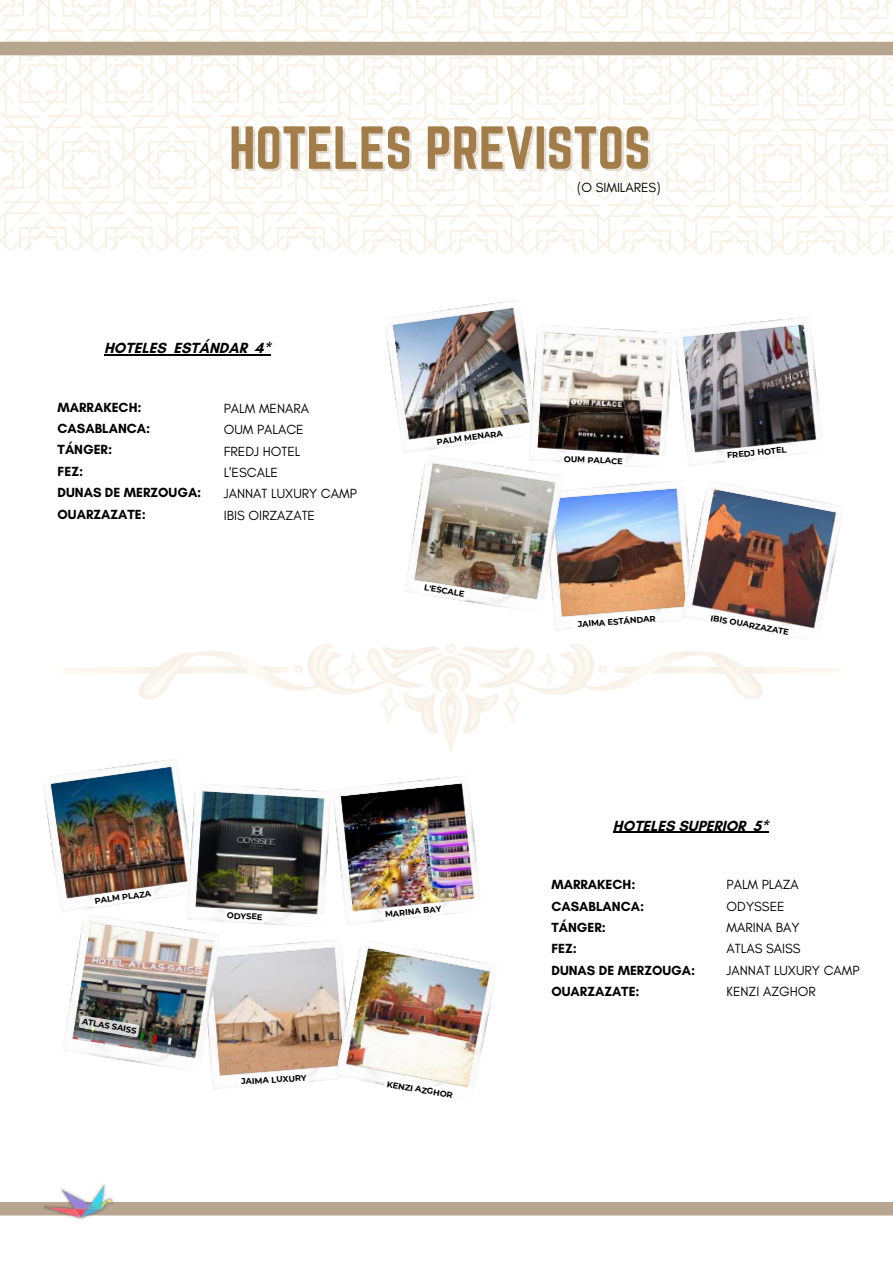
<style>
.page{position:relative;width:893px;height:1264px;background:#fff}
.page>*{position:absolute;margin:0;border:0;box-sizing:border-box;transform-origin:0 0}
.t1{font:53.1px "Norwester";color:#a37d49}
.t2{font:700 15px "Glacial Indifference";color:#000}
.t3{font:13.5px/21.3px "Glacial Indifference";color:#000}
.t4{font:700 13.5px/21.3px "Glacial Indifference";color:#000}
.t5{font:700 8.25px "Montserrat";color:#000}
</style>
<div class="page">
<svg style="left:0;top:0;width:892px;height:255px"></svg>
<div style="left:0;top:42px;width:892px;height:13px;background:#b8a58f"></div>
<div style="left:0;top:1201px;width:892px;height:14px;background:#b8a58f"></div>
<img style="left:42px;top:1183px;width:72px;height:37px">
<img style="left:385px;top:300px;width:143px;height:153px">
<img style="left:528px;top:325px;width:144px;height:142px">
<img style="left:554px;top:481px;width:127px;height:150px">
<img style="left:681px;top:483px;width:160px;height:156px">
<img style="left:675px;top:317px;width:145px;height:149px">
<img style="left:405px;top:454px;width:158px;height:159px">
<svg style="left:433px;top:427px;width:72px;height:22px"></svg>
<svg style="left:561px;top:453px;width:64px;height:15px"></svg>
<svg style="left:724px;top:443px;width:65px;height:19px"></svg>
<svg style="left:707px;top:611px;width:85px;height:28px"></svg>
<svg style="left:574px;top:612px;width:84px;height:19px"></svg>
<svg style="left:420px;top:581px;width:47px;height:20px"></svg>
<img style="left:43px;top:759px;width:143px;height:153px">
<img style="left:186px;top:784px;width:144px;height:142px">
<img style="left:212px;top:940px;width:123px;height:149px">
<img style="left:335px;top:939px;width:160px;height:149px">
<img style="left:333px;top:775px;width:145px;height:150px">
<img style="left:63px;top:913px;width:159px;height:159px">
<svg style="left:92px;top:887px;width:62px;height:21px"></svg>
<svg style="left:224px;top:909px;width:41px;height:14px"></svg>
<svg style="left:382px;top:902px;width:62px;height:19px"></svg>
<svg style="left:78px;top:1014px;width:62px;height:23px"></svg>
<svg style="left:238px;top:1071px;width:71px;height:17px"></svg>
<svg style="left:383px;top:1077px;width:73px;height:13px"></svg>
<img style="left:62px;top:643px;width:778px;height:108px">
<hr style="left:104px;top:354px;width:62px;height:1px;background:#000">
<hr style="left:173px;top:354px;width:74px;height:1px;background:#000">
<svg style="left:247px;top:354px;width:24px;height:1px"></svg>
<hr style="left:613px;top:831px;width:132px;height:2px;background:#000">
<svg style="left:745px;top:831px;width:23px;height:2px"></svg>
<h1 class="t1" style="left:229px;top:116px;width:423px">HOTELES PREVISTOS</h1>
<p class="t3" style="left:577px;top:177px;width:85px">(O SIMILARES)</p>
<p class="t2" style="left:104px;top:339px;width:168px">HOTELES ESTÁNDAR 4*</p>
<p class="t4" style="left:58px;top:396px;width:145px">MARRAKECH:<br>CASABLANCA:<br>TÁNGER:<br>FEZ:<br>DUNAS DE MERZOUGA:<br>OUARZAZATE:</p>
<p class="t3" style="left:224px;top:397px;width:134px">PALM MENARA<br>OUM PALACE<br>FREDJ HOTEL<br>L'ESCALE<br>JANNAT LUXURY CAMP<br>IBIS OIRZAZATE</p>
<p class="t5" style="left:436px;top:437px;width:68px;rotate:-8deg">PALM MENARA</p>
<p class="t5" style="left:425px;top:582px;width:42px;rotate:10deg">L'ESCALE</p>
<p class="t5" style="left:564px;top:454px;width:60px;rotate:2deg">OUM PALACE</p>
<p class="t5" style="left:726px;top:450px;width:61px;rotate:-6deg">FREDJ HOTEL</p>
<p class="t5" style="left:577px;top:619px;width:80px;rotate:-4deg">JAIMA ESTÁNDAR</p>
<p class="t5" style="left:711px;top:613px;width:81px;rotate:10deg">IBIS OUARZAZATE</p>
<p class="t5" style="left:94px;top:895px;width:58px;rotate:-8deg">PALM PLAZA</p>
<p class="t5" style="left:83px;top:1016px;width:57px;rotate:10deg">ATLAS SAISS</p>
<p class="t5" style="left:227px;top:910px;width:37px;rotate:2deg">ODYSEE</p>
<p class="t5" style="left:384px;top:909px;width:58px;rotate:-6deg">MARINA BAY</p>
<p class="t5" style="left:241px;top:1076px;width:67px;rotate:-3deg">JAIMA LUXURY</p>
<p class="t5" style="left:388px;top:1078px;width:68px;rotate:10deg">KENZI AZGHOR</p>
<p class="t2" style="left:613px;top:816px;width:157px">HOTELES SUPERIOR 5*</p>
<p class="t4" style="left:551px;top:874px;width:145px">MARRAKECH:<br>CASABLANCA:<br>TÁNGER:<br>FEZ:<br>DUNAS DE MERZOUGA:<br>OUARZAZATE:</p>
<p class="t3" style="left:726px;top:874px;width:134px">PALM PLAZA<br>ODYSSEE<br>MARINA BAY<br>ATLAS SAISS<br>JANNAT LUXURY CAMP<br>KENZI AZGHOR</p>
</div>
